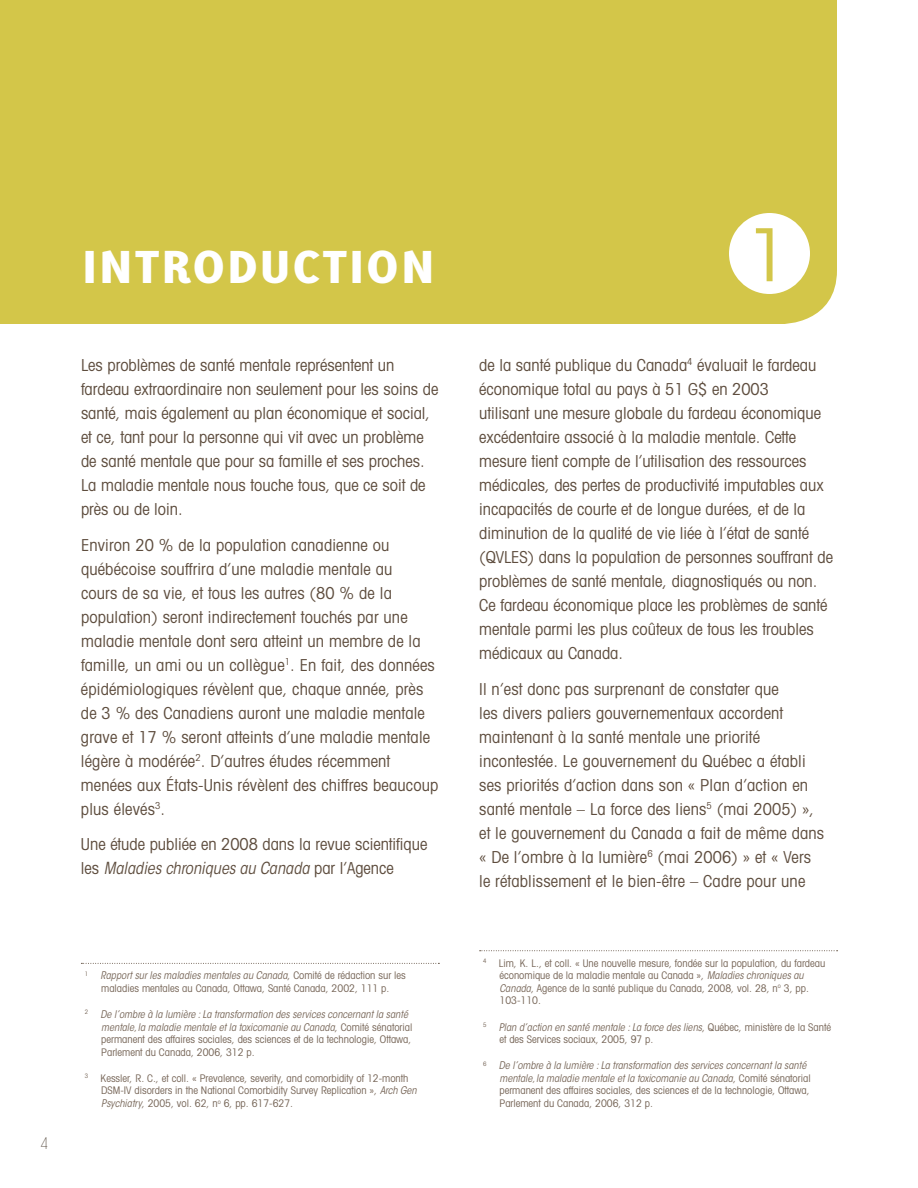
<style>
.page{position:relative;width:918px;height:1188px;background:#fff}
.page>*{position:absolute;margin:0;border:0;box-sizing:border-box;transform-origin:0 0}
.t1{font:71.7px "ITC Avant Garde MM 302 750";color:#d3c649}
.t2{font:45px "Karbid Extra Bold Caps";color:#fff}
.t3{font:condensed 16.5px/24px "Avant Garde";color:#5e4d3e}
.t4{font:16.5px "ITC Avant Garde MM Oblique 325 450";color:#5e4d3e}
.t5{font:15.75px "ITC Avant Garde MM 82 450";color:#45382b}
.t6{font:condensed 10.5px/12.6px "Avant Garde";color:#766557}
.t7{font:10.5px/12.6px "ITC Avant Garde MM Oblique 325 450";color:#766557}
.s1{font-family:"Avant Garde";font-stretch:condensed}
.s2{font-family:"ITC Avant Garde MM Oblique 325 450";font-stretch:normal}
</style>
<div class="page">
<div style="left:0;top:0;width:837px;height:324px;background:#d3c649"></div>
<div style="left:729px;top:213px;width:81px;height:81px;background:#fff;border-radius:50%"></div>
<svg style="left:81px;top:963px;width:358px;height:1px"></svg>
<svg style="left:480px;top:950px;width:358px;height:1px"></svg>
<h2 class="t2" style="left:81px;top:236px;width:30px">INTRODUCTION</h2>
<p class="t3" style="left:81px;top:352px;width:359px">Les problèmes de santé mentale représentent un fardeau extraordinaire non seulement pour les soins de santé, mais également au plan économique et social, et ce, tant pour la personne qui vit avec un problème de santé mentale que pour sa famille et ses proches.<br>La maladie mentale nous touche tous, que ce soit de près ou de loin.</p>
<p class="t3" style="left:81px;top:532px;width:359px">Environ 20 % de la population canadienne ou québécoise souffrira d’une maladie mentale au<br>cours de sa vie, et tous les autres (80 % de la population) seront indirectement touchés par une maladie mentale dont sera atteint un membre de la famille, un ami ou un collègue<sup>1</sup>. En fait, des données épidémiologiques révèlent que, chaque année, près de 3 % des Canadiens auront une maladie mentale grave et 17 % seront atteints d’une maladie mentale légère à modérée<sup>2</sup>. D’autres études récemment menées aux États-Unis révèlent des chiffres beaucoup plus élevés<sup>3</sup>.</p>
<p class="t3" style="left:81px;top:832px;width:348px">Une étude publiée en 2008 dans la revue scientifique</p>
<p class="t4" style="left:81px;top:858px;width:314px"><span class="s1">les</span> Maladies chroniques au Canada <span class="s1">par l’Agence</span></p>
<p class="t5" style="left:40px;top:1134px;width:9px">4</p>
<p class="t7" style="left:85px;top:969px;width:323px"><sup>1</sup> Rapport sur les maladies mentales au Canada<span class="s1">, Comité de rédaction sur les</span></p>
<p class="t6" style="left:101px;top:981px;width:290px">maladies mentales au Canada, Ottawa, Santé Canada, 2002, 111 p.</p>
<p class="t7" style="left:101px;top:1008px;width:313px;text-indent:-16px"><sup>2</sup> De l’ombre à la lumière : La transformation des services concernant la santé mentale, la maladie mentale et la toxicomanie au Canada<span class="s1">, Comité sénatorial</span></p>
<p class="t6" style="left:101px;top:1033px;width:312px">permanent des affaires sociales, des sciences et de la technologie, Ottawa,<br>Parlement du Canada, 2006, 312 p.</p>
<p class="t6" style="left:101px;top:1071px;width:317px;text-indent:-16px"><sup>3</sup> Kessler, R. C., et coll. « Prevalence, severity, and comorbidity of 12-month<br>DSM-IV disorders in the National Comorbidity Survey Replication », <span class="s2">Arch Gen<br>Psychiatry</span>, 2005, vol. 62, n<sup>o</sup> 6, pp. 617-627.</p>
<h1 class="t1" style="left:748px;top:214px;width:43px">1</h1>
<p class="t3" style="left:479px;top:352px;width:355px">de la santé publique du Canada<sup>4</sup> évaluait le fardeau économique total au pays à 51 G$ en 2003<br>utilisant une mesure globale du fardeau économique excédentaire associé à la maladie mentale. Cette mesure tient compte de l’utilisation des ressources médicales, des pertes de productivité imputables aux incapacités de courte et de longue durées, et de la diminution de la qualité de vie liée à l’état de santé (QVLES) dans la population de personnes souffrant de problèmes de santé mentale, diagnostiqués ou non.<br>Ce fardeau économique place les problèmes de santé mentale parmi les plus coûteux de tous les troubles médicaux au Canada.</p>
<p class="t3" style="left:479px;top:676px;width:347px">Il n’est donc pas surprenant de constater que<br>les divers paliers gouvernementaux accordent maintenant à la santé mentale une priorité incontestée. Le gouvernement du Québec a établi ses priorités d’action dans son « Plan d’action en santé mentale – La force des liens<sup>5</sup> (mai 2005) », et le gouvernement du Canada a fait de même dans « De l’ombre à la lumière<sup>6</sup> (mai 2006) » et « Vers le rétablissement et le bien-être – Cadre pour une</p>
<p class="t6" style="left:499px;top:956px;width:327px;text-indent:-16px"><sup>4</sup> Lim, K. L., et coll. « Une nouvelle mesure, fondée sur la population, du fardeau économique de la maladie mentale au Canada », <span class="s2">Maladies chroniques au Canada</span>, Agence de la santé publique du Canada, 2008, vol. 28, n<sup>o</sup> 3, pp.<br>103-110.</p>
<p class="t7" style="left:483px;top:1020px;width:350px"><sup>5</sup> Plan d’action en santé mentale : La force des liens<span class="s1">, Québec, ministère de la Santé</span></p>
<p class="t6" style="left:499px;top:1033px;width:155px">et des Services sociaux, 2005, 97 p.</p>
<p class="t7" style="left:499px;top:1059px;width:313px;text-indent:-16px"><sup>6</sup> De l’ombre à la lumière : La transformation des services concernant la santé mentale, la maladie mentale et la toxicomanie au Canada<span class="s1">, Comité sénatorial</span></p>
<p class="t6" style="left:499px;top:1084px;width:312px">permanent des affaires sociales, des sciences et de la technologie, Ottawa,<br>Parlement du Canada, 2006, 312 p.</p>
</div>
